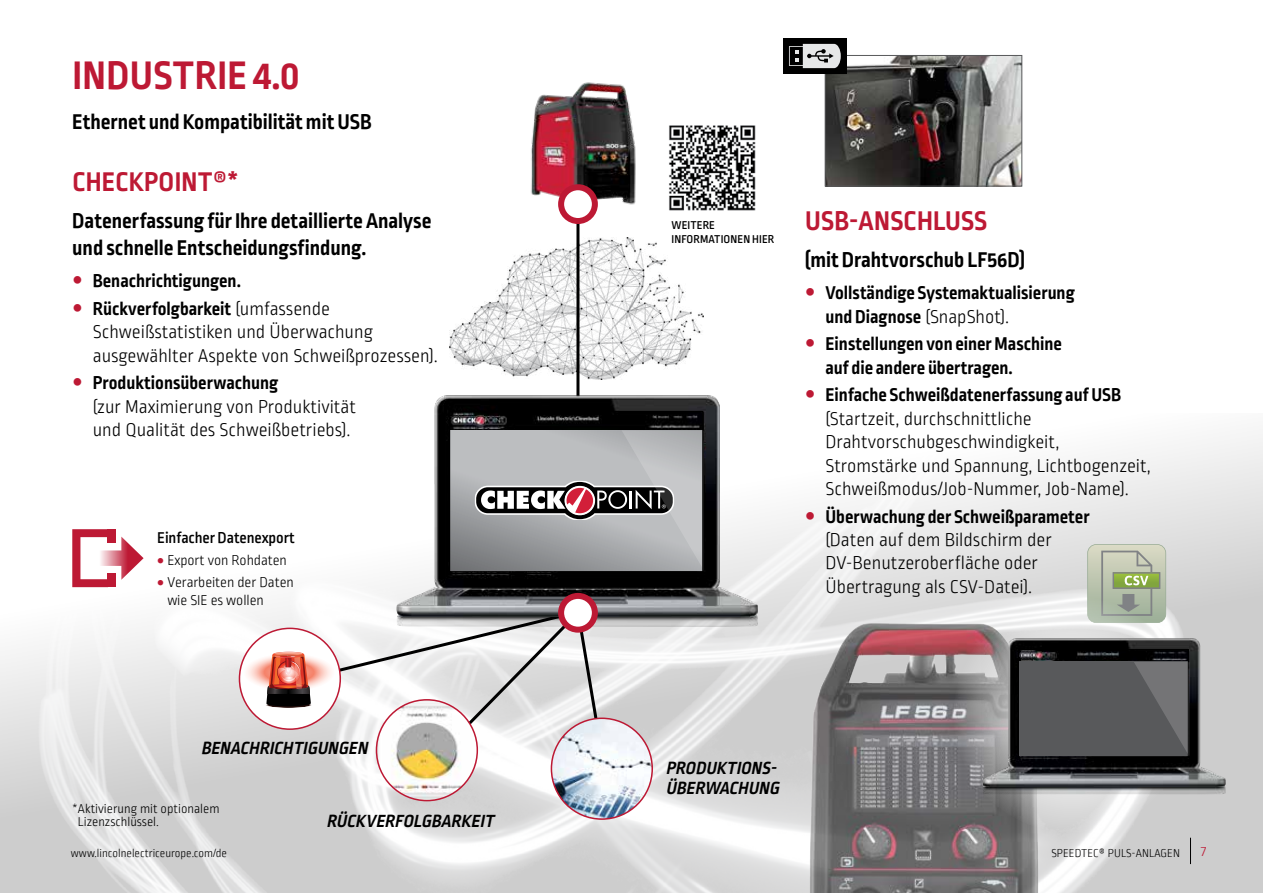
<style>
.page{position:relative;width:1263px;height:893px;background:#fff}
.page>*{position:absolute;margin:0;border:0;box-sizing:border-box;transform-origin:0 0}
.t1{font:700 42px "Ropa Sans Pro";letter-spacing:.01em;color:#bd1934}
.t2{font:700 28.5px "Ropa Sans Pro";letter-spacing:.01em;color:#bd1934}
.t3{font:700 22.5px "Ropa Sans Pro";color:#000}
.t4{font:300 19.5px/23.4px "Ropa Sans Pro";color:#000}
.t5{font:700 19.5px/23.4px "Ropa Sans Pro";color:#000}
.t6{font:italic 700 18.6px/20px "Ropa Sans Pro";color:#000}
.t7{font:500 16.5px "Ropa Sans Pro";letter-spacing:-.005em;color:#000}
.t8{font:300 15px/18px "Ropa Sans Pro";letter-spacing:-.005em;color:#000}
.t9{font:300 15px "Ropa Sans PTT";color:#bd1934}
.t10{font:300 13.5px/13.5px "Ropa Sans Pro";color:#000}
.t11{font:300 12px "Ropa Sans PTT";color:#000}
.t12{font:500 12px/14.4px "Ropa Sans Pro";letter-spacing:.01em;color:#000}
.s1{font-weight:300}
.s2{color:#bd1934}
</style>
<div class="page">
<img style="left:827px;top:57px;width:193px;height:127px">
<div style="left:825px;top:55px;width:197px;height:131px;border:1px solid #58595b"></div>
<img style="left:0;top:434px;width:1263px;height:459px">
<svg style="left:72px;top:529px;width:72px;height:58px"></svg>
<div style="left:108px;top:529px;width:8px;height:14px;background:#bd1934"></div>
<div style="left:108px;top:573px;width:8px;height:14px;background:#bd1934"></div>
<img style="left:450px;top:238px;width:253px;height:142px">
<img style="left:669px;top:125px;width:87px;height:86px">
<hr style="left:576px;top:170px;width:3px;height:232px;background:#000">
<img style="left:376px;top:700px;width:101px;height:101px;border-radius:50px">
<svg style="left:239px;top:607px;width:365px;height:145px"></svg>
<img style="left:551px;top:718px;width:101px;height:101px;border-radius:50px">
<div style="left:551px;top:717px;width:102px;height:103px;border:2px solid #bd1934;border-radius:50%"></div>
<img style="left:531px;top:82px;width:105px;height:146px">
<svg style="left:561px;top:187px;width:34px;height:34px"></svg>
<div style="left:558px;top:184px;width:40px;height:40px;border:6px solid #bd1934;border-radius:50%"></div>
<img style="left:394px;top:616px;width:365px;height:11px">
<img style="left:394px;top:389px;width:365px;height:227px">
<svg style="left:452px;top:430px;width:249px;height:141px;background:#9d9fa1"></svg>
<svg style="left:475px;top:430px;width:226px;height:138px;background:#a5a4a6"></svg>
<div style="left:449px;top:411px;width:255px;height:163px;border:2px solid #000"></div>
<svg style="left:561px;top:596px;width:34px;height:34px"></svg>
<div style="left:558px;top:593px;width:40px;height:40px;border:6px solid #bd1934;border-radius:50%"></div>
<div style="left:783px;top:38px;width:64px;height:36px;background:#000"></div>
<svg style="left:789px;top:44px;width:52px;height:24px"></svg>
<img style="left:809px;top:623px;width:229px;height:270px">
<svg style="left:1087px;top:544px;width:79px;height:79px;background:#b2bca1"></svg>
<svg style="left:953px;top:595px;width:237px;height:238px"></svg>
<img style="left:981px;top:786px;width:245px;height:8px">
<img style="left:981px;top:634px;width:245px;height:152px">
<div style="left:1019px;top:662px;width:169px;height:94px;background:#58595b"></div>
<svg style="left:1134px;top:662px;width:53px;height:90px"></svg>
<div style="left:1018px;top:649px;width:171px;height:109px;border:1px solid #000"></div>
<svg style="left:1190px;top:838px;width:1px;height:26px"></svg>
<svg style="left:806px;top:512px;width:8px;height:7px"></svg>
<h1 class="t1" style="left:72px;top:51px;width:229px">INDUSTRIE 4.0</h1>
<p class="t3" style="left:72px;top:109px;width:301px">Ethernet und Kompatibilität mit USB</p>
<h2 class="t2" style="left:72px;top:165px;width:168px">CHECKPOINT®*</h2>
<p class="t3" style="left:72px;top:208px;width:361px">Datenerfassung für Ihre detaillierte Analyse</p>
<h2 class="t2" style="left:805px;top:204px;width:184px">USB-ANSCHLUSS</h2>
<p class="t3" style="left:72px;top:235px;width:296px">und schnelle Entscheidungsfindung.</p>
<p class="t5" style="left:93px;top:268px;width:239px;line-height:27.6px">Benachrichtigungen.<br>Rückverfolgbarkeit <span class="s1">(umfassende</span></p>
<p class="t4" style="left:93px;top:321px;width:347px">Schweißstatistiken und Überwachung ausgewählter Aspekte von Schweißprozessen).</p>
<p class="t5" style="left:93px;top:372px;width:187px">Produktionsüberwachung</p>
<p class="t4" style="left:93px;top:396px;width:265px">(zur Maximierung von Produktivität und Qualität des Schweißbetriebs).</p>
<p class="t12" style="left:671px;top:218px;width:104px">WEITERE<br>INFORMATIONEN HIER</p>
<p class="t3" style="left:805px;top:247px;width:222px">(mit Drahtvorschub LF56D)</p>
<p class="t5" style="left:825px;top:282px;width:251px">Vollständige Systemaktualisierung und Diagnose <span class="s1">(SnapShot).</span></p>
<p class="t5" style="left:825px;top:333px;width:238px">Einstellungen von einer Maschine auf die andere übertragen.</p>
<p class="t5" style="left:825px;top:384px;width:297px">Einfache Schweißdatenerfassung auf USB</p>
<p class="t4" style="left:825px;top:408px;width:327px">(Startzeit, durchschnittliche Drahtvorschubgeschwindigkeit, Stromstärke und Spannung, Lichtbogenzeit, Schweißmodus/Job-Nummer, Job-Name).</p>
<p class="t5" style="left:825px;top:506px;width:266px">Überwachung der Schweißparameter</p>
<p class="t4" style="left:825px;top:529px;width:228px">(Daten auf dem Bildschirm der<br>DV-Benutzeroberfläche oder<br>Übertragung als CSV-Datei).</p>
<p class="t7" style="left:157px;top:528px;width:139px">Einfacher Datenexport</p>
<p class="t8" style="left:157px;top:552px;width:131px"><span class="s2">•</span> Export von Rohdaten</p>
<p class="t8" style="left:167px;top:574px;width:128px;text-indent:-10px"><span class="s2">•</span> Verarbeiten der Daten wie SIE es wollen</p>
<p class="t6" style="left:201px;top:739px;width:172px">BENACHRICHTIGUNGEN</p>
<p class="t6" style="left:666px;top:759px;width:119px">PRODUKTIONS-<br>ÜBERWACHUNG</p>
<p class="t10" style="left:78px;top:802px;width:143px;text-indent:-6px">*Aktivierung mit optionalem<br>Lizenzschlüssel.</p>
<p class="t11" style="left:71px;top:847px;width:157px">www.lincolnelectriceurope.com/de</p>
<p class="t11" style="left:1051px;top:847px;width:130px">SPEEDTEC® PULS-ANLAGEN</p>
<p class="t9" style="left:1201px;top:843px;width:7px">7</p>
<p class="t6" style="left:326px;top:812px;width:173px">RÜCKVERFOLGBARKEIT</p>
</div>
